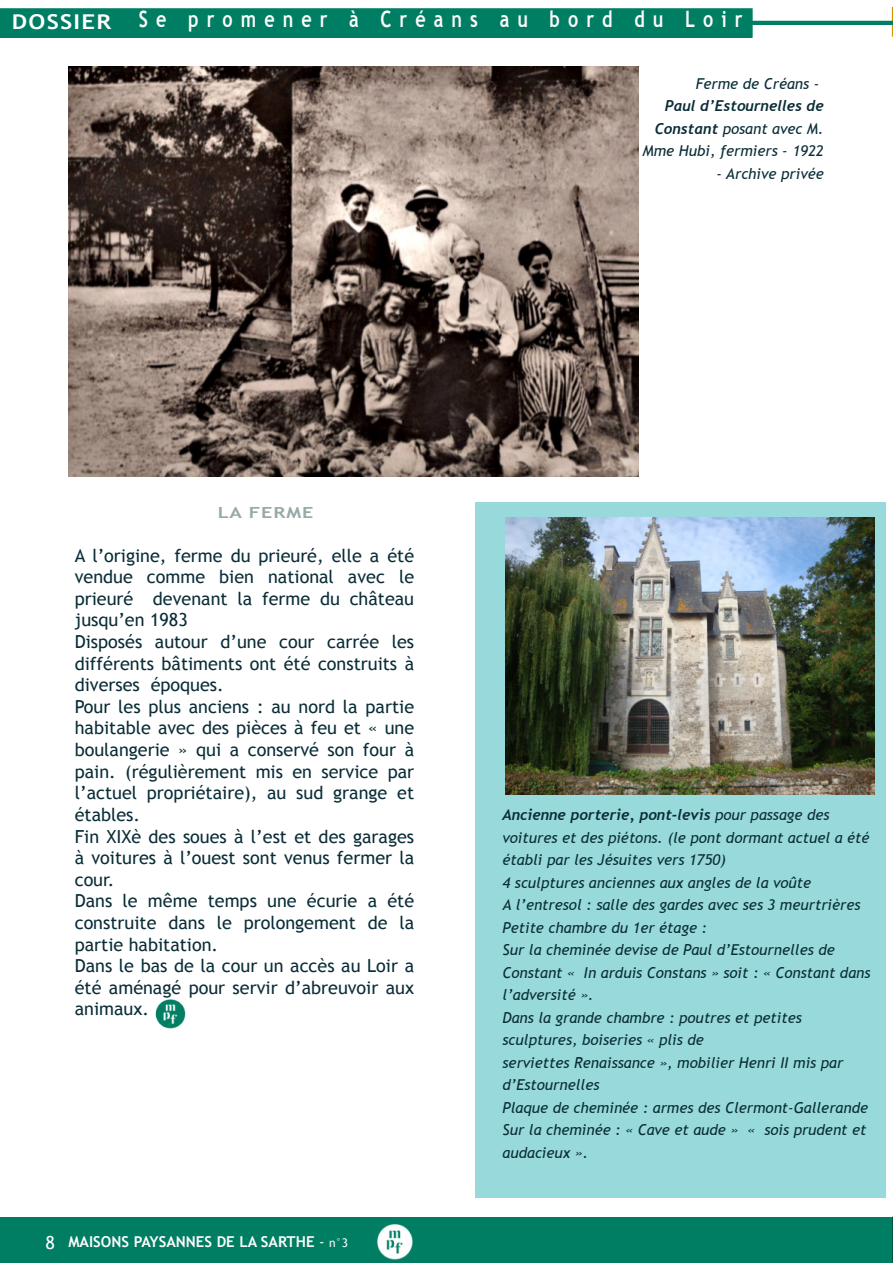
<style>
.page{position:relative;width:893px;height:1263px;background:#fff}
.page>*{position:absolute;margin:0;border:0;box-sizing:border-box;transform-origin:0 0}
.t1{font:700 22.5px "Trebuchet MS";letter-spacing:.45em;color:#fcfbfb;scale:.8 1}
.t2{font:18px/21.6px "Trebuchet MS";color:#0a2d37}
.t3{font:700 15.3px "Trebuchet MS";letter-spacing:.045em;color:#97a9a8;scale:1.29 1}
.t4{font:italic 15px/22.5px "Trebuchet MS";color:#0a2d37;text-align:right}
.t5{font:italic 700 15px "Trebuchet";color:#0a2d37}
.t6{font:700 15px "Trebuchet MS";color:#fcfbfb}
.s1{font-family:"Trebuchet";font-weight:700}
.s2{font-weight:400;font-size:18px;color:#fefefe}
.s3{font-weight:400}
.s4{font-weight:400;font-size:12px}
.s5{font-family:"Trebuchet MS";font-weight:400}
</style>
<div class="page">
<img style="left:69px;top:66px;width:569px;height:411px">
<div style="left:476px;top:502px;width:410px;height:696px;background:#98dadb"></div>
<img style="left:505px;top:517px;width:369px;height:277px">
<svg style="left:892px;top:7px;width:1px;height:30px"></svg>
<div style="left:0;top:1217px;width:893px;height:46px;background:#007e63"></div>
<img style="left:377px;top:1224px;width:36px;height:36px">
<hr style="left:329px;top:21px;width:564px;height:4px;background:#007e63">
<div style="left:0;top:8px;width:753px;height:30px;background:#007e63"></div>
<img style="left:155px;top:999px;width:31px;height:30px">
<svg style="left:892px;top:1216px;width:1px;height:47px"></svg>
<p class="t1" style="left:12px;top:6px;width:915px"><sub>DOSSIER</sub> Se promener à Créans au bord du Loir</p>
<p class="t4" style="left:696px;top:73px;width:125px">Ferme de Créans ‐</p>
<p class="t5" style="left:665px;top:97px;width:160px">Paul d’Estournelles de</p>
<p class="t4" style="left:642px;top:118px;width:183px"><span class="s1">Constant</span> posant avec M.<br>Mme Hubi, fermiers ‐ 1922 ‐ Archive privée</p>
<p class="t3" style="left:218px;top:504px;width:76px">LA FERME</p>
<p class="t2" style="left:75px;top:545px;width:341px">A l’origine, ferme du prieuré, elle a été vendue comme bien national avec le prieuré devenant la ferme du château jusqu’en 1983<br>Disposés autour d’une cour carrée les différents bâtiments ont été construits à diverses époques.<br>Pour les plus anciens : au nord la partie habitable avec des pièces à feu et « une boulangerie » qui a conservé son four à pain. (régulièrement mis en service par l’actuel propriétaire), au sud grange et étables.<br>Fin XIXè des soues à l’est et des garages à voitures à l’ouest sont venus fermer la cour.<br>Dans le même temps une écurie a été construite dans le prolongement de la partie habitation.<br>Dans le bas de la cour un accès au Loir a été aménagé pour servir d’abreuvoir aux animaux.</p>
<p class="t6" style="left:45px;top:1233px;width:304px"><span class="s2">8</span> MAISONS PAYSANNES DE LA SARTHE <span class="s3">‐</span> <span class="s4">n°3</span></p>
<p class="t5" style="left:503px;top:806px;width:328px">Ancienne porterie, pont‐levis <span class="s5">pour passage des</span></p>
<p class="t4" style="left:503px;top:826px;width:369px;text-align:left">voitures et des piétons. (le pont dormant actuel a été établi par les Jésuites vers 1750)<br>4 sculptures anciennes aux angles de la voûte<br>A l’entresol : salle des gardes avec ses 3 meurtrières Petite chambre du 1er étage :<br>Sur la cheminée devise de Paul d’Estournelles de Constant « In arduis Constans » soit : « Constant dans l’adversité ».<br>Dans la grande chambre : poutres et petites sculptures, boiseries « plis de<br>serviettes Renaissance », mobilier Henri II mis par d’Estournelles<br>Plaque de cheminée : armes des Clermont‐Gallerande Sur la cheminée : « Cave et aude » « sois prudent et audacieux ».</p>
</div>
